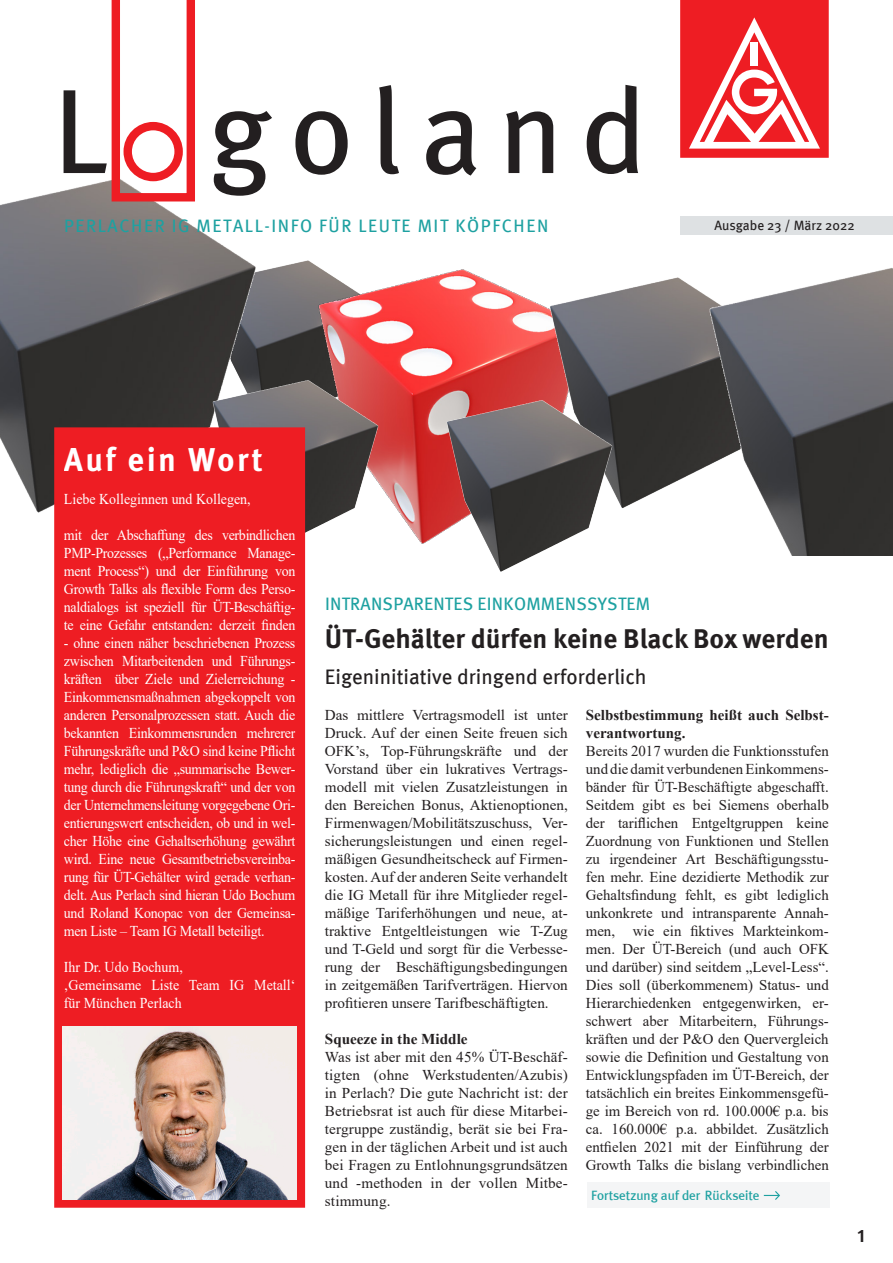
<style>
.page{position:relative;width:893px;height:1263px;background:#fff}
.page>*{position:absolute;margin:0;border:0;box-sizing:border-box;transform-origin:0 0}
.t1{font:120px "Meta";letter-spacing:.14em;color:#231f20}
.Headline{font:700 33px "Meta Pro";letter-spacing:.075em;color:#fff}
.Fließtext_3_Spalten{font:700 27px "Meta Pro";color:#231f20}
.Fließtext_3_Spalten-2{font:21px "Meta";color:#231f20}
.Thema{font:18px "Meta";letter-spacing:.09em;color:#1ea1a1}
.Thema-2{font:18px "Meta";letter-spacing:.015em;color:#1ea1a1}
.t2{font:700 18px "Meta Pro";color:#231f20}
.Fließtext_3_Spalten-3{font:15px/18px "Times New Roman";color:#231f20;text-align:justify}
.Fließtext_3_Spalten-4{font:15px/18px "Times New Roman";letter-spacing:-.02em;color:#fff;text-align:justify;scale:.93 1}
.Fließtext_1_Spalte{font:15px/18px "Times New Roman";color:#fff;scale:.93 1}
.Fließtext_3_Spalten-5{font:700 15px/18px "Times New Roman";color:#231f20}
.Fortsetzung___Ausgab{font:500 13.5px "Meta";color:#1ea1a1}
.Fortsetzung___Ausgab-2{font:13.5px "Meta";color:#231f20}
.s1{color:#fff}
</style>
<div class="page">
<img style="left:278px;top:260px;width:257px;height:284px">
<div style="left:680px;top:216px;width:213px;height:18px;background:#dee1e3"></div>
<svg style="left:680px;top:0;width:149px;height:158px"></svg>
<img style="left:0;top:146px;width:278px;height:367px">
<svg style="left:112px;top:0;width:83px;height:201px"></svg>
<div style="left:124px;top:122px;width:59px;height:59px;border:8px solid #ee1d23;border-radius:50%"></div>
<img style="left:535px;top:277px;width:152px;height:231px">
<img style="left:435px;top:389px;width:188px;height:183px">
<img style="left:687px;top:268px;width:206px;height:288px">
<img style="left:201px;top:369px;width:188px;height:187px">
<div style="left:59px;top:432px;width:241px;height:771px;background:#ee1d23"></div>
<div style="left:54px;top:427px;width:251px;height:781px;border:10px solid #ee1d23"></div>
<img style="left:62px;top:1026px;width:234px;height:173px">
<div style="left:587px;top:1182px;width:242px;height:26px;background:#f4f5f6"></div>
<svg style="left:764px;top:1191px;width:16px;height:9px"></svg>
<p class="t1" style="left:53px;top:61px;width:595px">L<span class="s1">o</span>goland</p>
<p class="Thema" style="left:64px;top:215px;width:486px">PERLACHER IG METALL-INFO FÜR LEUTE MIT KÖPFCHEN</p>
<p class="Fortsetzung___Ausgab-2" style="left:714px;top:217px;width:142px">Ausgabe 23 / März 2022</p>
<p class="Headline" style="left:64px;top:433px;width:200px">Auf ein Wort</p>
<p class="Fließtext_1_Spalte" style="left:64px;top:490px;width:202px">Liebe Kolleginnen und Kollegen,</p>
<p class="Fließtext_3_Spalten-4" style="left:64px;top:526px;width:250px">mit der Abschaffung des verbindlichen PMP-Prozesses („Performance Manage&shy;ment Process“) und der Einführung von Growth Talks als flexible Form des Perso&shy;naldialogs ist speziell für ÜT-Beschäftig&shy;te eine Gefahr entstanden: derzeit finden</p>
<p class="Fließtext_3_Spalten-4" style="left:64px;top:634px;width:250px">- ohne einen näher beschriebenen Prozess zwischen Mitarbeitenden und Führungs&shy;kräften über Ziele und Zielerreichung - Einkommensmaßnahmen abgekoppelt von anderen Personalprozessen statt. Auch die bekannten Einkommensrunden mehrerer Führungskräfte und P&amp;O sind keine Pflicht mehr, lediglich die „summarische Bewer&shy;tung durch die Führungskraft“ und der von der Unternehmensleitung vorgegebene Ori&shy;entierungswert entscheiden, ob und in wel&shy;cher Höhe eine Gehaltserhöhung gewährt wird. Eine neue Gesamtbetriebsvereinba&shy;rung für ÜT-Gehälter wird gerade verhan&shy;delt. Aus Perlach sind hieran Udo Bochum und Roland Konopac von der Gemeinsa&shy;men Liste – Team IG Metall beteiligt.</p>
<p class="Fließtext_1_Spalte" style="left:64px;top:958px;width:129px">Ihr Dr. Udo Bochum,</p>
<p class="Fließtext_1_Spalte" style="left:64px;top:976px;width:250px">‚Gemeinsame Liste Team IG Metall‘ für München Perlach</p>
<p class="Thema-2" style="left:325px;top:593px;width:327px">INTRANSPARENTES EINKOMMENSSYSTEM</p>
<p class="Fließtext_3_Spalten" style="left:325px;top:618px;width:505px">ÜT-Gehälter dürfen keine Black Box werden</p>
<p class="Fließtext_3_Spalten-2" style="left:325px;top:664px;width:323px">Eigeninitiative dringend erforderlich</p>
<p class="Fließtext_3_Spalten-3" style="left:325px;top:706px;width:244px">Das mittlere Vertragsmodell ist unter Druck. Auf der einen Seite freuen sich OFK’s, Top-Führungskräfte und der Vorstand über ein lukratives Vertrags&shy;modell mit vielen Zusatzleistungen in den Bereichen Bonus, Aktienoptionen, Firmenwagen/Mobilitätszuschuss, Ver&shy;sicherungsleistungen und einen regel&shy;mäßigen Gesundheitscheck auf Firmen&shy;kosten. Auf der anderen Seite verhandelt die IG Metall für ihre Mitglieder regel&shy;mäßige Tariferhöhungen und neue, at&shy;traktive Entgeltleistungen wie T-Zug und T-Geld und sorgt für die Verbesse&shy;rung der Beschäftigungsbedingungen in zeitgemäßen Tarifverträgen. Hiervon profitieren unsere Tarifbeschäftigten.</p>
<p class="Fließtext_3_Spalten-5" style="left:325px;top:1030px;width:144px">Squeeze in the Middle</p>
<p class="Fließtext_3_Spalten-3" style="left:325px;top:1048px;width:244px">Was ist aber mit den 45% ÜT-Beschäf&shy;tigten (ohne Werkstudenten/Azubis) in Perlach? Die gute Nachricht ist: der Betriebsrat ist auch für diese Mitarbei&shy;tergruppe zuständig, berät sie bei Fra&shy;gen in der täglichen Arbeit und ist auch bei Fragen zu Entlohnungsgrundsätzen und -methoden in der vollen Mitbe&shy;stimmung.</p>
<p class="Fließtext_3_Spalten-5" style="left:586px;top:706px;width:244px">Selbstbestimmung heißt auch Selbst&shy;verantwortung.</p>
<p class="Fließtext_3_Spalten-3" style="left:586px;top:742px;width:244px">Bereits 2017 wurden die Funktionsstufen und die damit verbundenen Einkommens&shy;bänder für ÜT-Beschäftigte abgeschafft.<br>Seitdem gibt es bei Siemens oberhalb der tariflichen Entgeltgruppen keine Zuordnung von Funktionen und Stellen zu irgendeiner Art Beschäftigungsstu&shy;fen mehr. Eine dezidierte Methodik zur Gehaltsfindung fehlt, es gibt lediglich unkonkrete und intransparente Annah&shy;men, wie ein fiktives Markteinkom&shy;men. Der ÜT-Bereich (und auch OFK und darüber) sind seitdem „Level-Less“.<br>Dies soll (überkommenem) Status- und Hierarchiedenken entgegenwirken, er&shy;schwert aber Mitarbeitern, Führungs&shy;kräften und der P&amp;O den Quervergleich sowie die Definition und Gestaltung von Entwicklungspfaden im ÜT-Bereich, der tatsächlich ein breites Einkommensgefü&shy;ge im Bereich von rd. 100.000€ p.a. bis ca. 160.000€ p.a. abbildet. Zusätzlich entfielen 2021 mit der Einführung der Growth Talks die bislang verbindlichen</p>
<p class="Fortsetzung___Ausgab" style="left:591px;top:1187px;width:170px">Fortsetzung auf der Rückseite</p>
<p class="t2" style="left:857px;top:1222px;width:9px">1</p>
</div>
